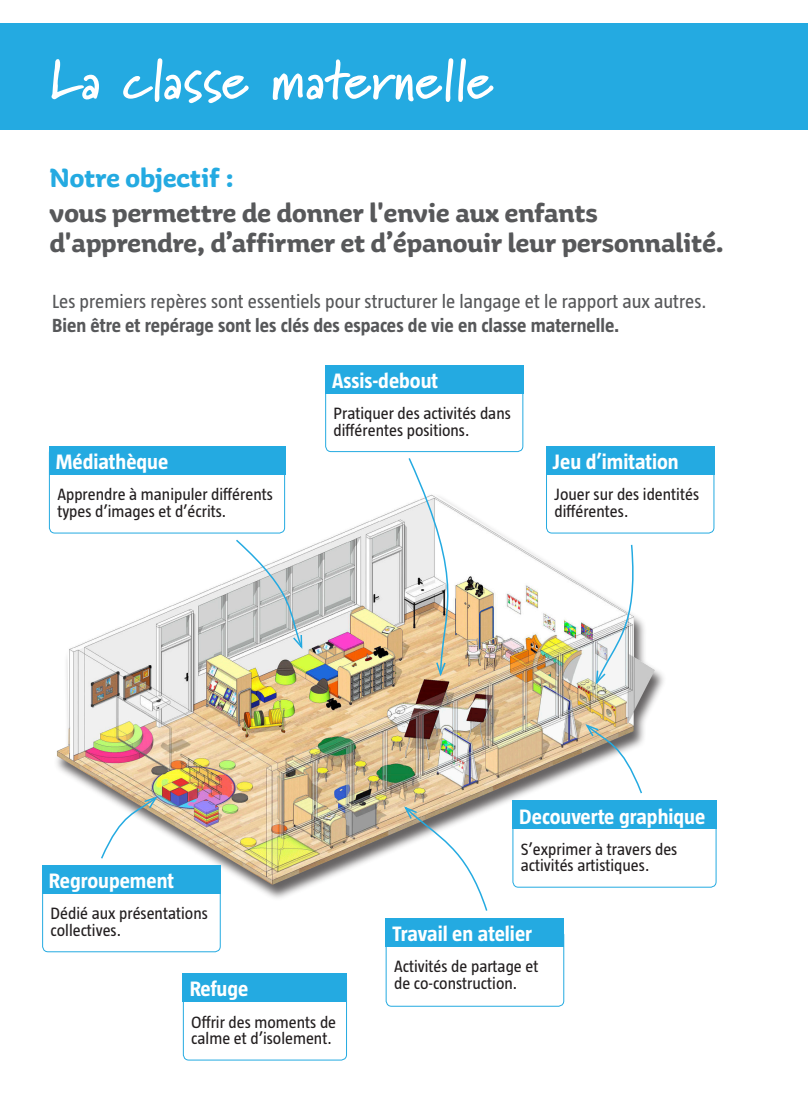
<style>
.page{position:relative;width:808px;height:1106px;background:#fff}
.page>*{position:absolute;margin:0;border:0;box-sizing:border-box;transform-origin:0 0}
.t1{font:700 55.35px "Marydale";color:#fff}
.t2{font:700 27.75px "Aniuk";color:#57585a}
.t3{font:700 27.75px "Aniuk";color:#24aae1}
.t4{font:700 21.45px "Taz";color:#fff}
.t5{font:19.5px "Taz";color:#57585a}
.t6{font:700 19.5px "Taz";color:#57585a}
.t7{font:16.8px/16.8px "Taz";color:#231f20}
</style>
<div class="page">
<div style="left:53px;top:493px;width:614px;height:407px;background:#231f20;opacity:.7"></div>
<img style="left:57px;top:492px;width:598px;height:392px">
<div style="left:0;top:24px;width:808px;height:106px;background:#24aae1"></div>
<div style="left:49px;top:447px;width:236px;height:86px;background:#fff;border-radius:6px"></div>
<div style="left:49px;top:446px;width:236px;height:87px;border:1px solid #24aae1;border-radius:6px"></div>
<div style="left:49px;top:446px;width:236px;height:28px;background:#24aae1"></div>
<div style="left:43px;top:865px;width:177px;height:86px;background:#fff;border-radius:6px"></div>
<div style="left:42px;top:865px;width:179px;height:87px;border:1px solid #24aae1;border-radius:6px"></div>
<div style="left:42px;top:865px;width:179px;height:28px;background:#24aae1"></div>
<div style="left:325px;top:365px;width:198px;height:87px;border:1px solid #24aae1;border-radius:6px"></div>
<div style="left:325px;top:365px;width:198px;height:28px;background:#24aae1"></div>
<div style="left:513px;top:801px;width:203px;height:86px;background:#fff;border-radius:6px"></div>
<div style="left:512px;top:800px;width:204px;height:87px;border:1px solid #24aae1;border-radius:6px"></div>
<div style="left:512px;top:800px;width:204px;height:28px;background:#24aae1"></div>
<div style="left:546px;top:447px;width:168px;height:86px;background:#fff;border-radius:6px"></div>
<div style="left:546px;top:446px;width:168px;height:87px;border:1px solid #24aae1;border-radius:6px"></div>
<div style="left:546px;top:446px;width:168px;height:28px;background:#24aae1"></div>
<div style="left:386px;top:929px;width:178px;height:77px;border:1px solid #24aae1;border-radius:6px"></div>
<div style="left:386px;top:918px;width:178px;height:28px;background:#24aae1"></div>
<div style="left:183px;top:973px;width:164px;height:87px;border:1px solid #24aae1;border-radius:6px"></div>
<div style="left:183px;top:973px;width:164px;height:28px;background:#24aae1"></div>
<svg style="left:234px;top:538px;width:69px;height:113px"></svg>
<svg style="left:100px;top:795px;width:59px;height:65px"></svg>
<svg style="left:584px;top:722px;width:59px;height:73px"></svg>
<svg style="left:402px;top:805px;width:87px;height:106px"></svg>
<svg style="left:407px;top:458px;width:61px;height:220px"></svg>
<svg style="left:595px;top:543px;width:43px;height:143px"></svg>
<p class="t1" style="left:50px;top:47px;width:445px">La classe maternelle</p>
<p class="t3" style="left:50px;top:161px;width:185px">Notre objectif :</p>
<p class="t2" style="left:50px;top:195px;width:549px">vous permettre de donner l'envie aux enfants</p>
<p class="t2" style="left:50px;top:225px;width:675px">d'apprendre, d’affirmer et d’épanouir leur personnalité.</p>
<p class="t5" style="left:52px;top:290px;width:656px">Les premiers repères sont essentiels pour structurer le langage et le rapport aux autres.</p>
<p class="t6" style="left:52px;top:315px;width:569px">Bien être et repérage sont les clés des espaces de vie en classe maternelle.</p>
<p class="t4" style="left:332px;top:369px;width:108px">Assis-debout</p>
<p class="t4" style="left:56px;top:450px;width:114px">Médiathèque</p>
<p class="t7" style="left:57px;top:486px;width:217px">Apprendre à manipuler différents types d’images et d’écrits.</p>
<p class="t7" style="left:334px;top:405px;width:179px">Pratiquer des activités dans différentes positions.</p>
<p class="t4" style="left:553px;top:450px;width:127px">Jeu d’imitation</p>
<p class="t7" style="left:554px;top:486px;width:146px">Jouer sur des identités</p>
<p class="t7" style="left:554px;top:503px;width:75px">différentes.</p>
<p class="t4" style="left:49px;top:869px;width:127px">Regroupement</p>
<p class="t7" style="left:51px;top:905px;width:159px">Dédié aux présentations</p>
<p class="t7" style="left:51px;top:921px;width:72px">collectives.</p>
<p class="t4" style="left:190px;top:977px;width:60px">Refuge</p>
<p class="t4" style="left:519px;top:804px;width:188px">Decouverte graphique</p>
<p class="t7" style="left:521px;top:840px;width:158px">S’exprimer à travers des activités artistiques.</p>
<p class="t4" style="left:392px;top:922px;width:141px">Travail en atelier</p>
<p class="t7" style="left:394px;top:958px;width:146px">Activités de partage et</p>
<p class="t7" style="left:394px;top:974px;width:125px">de co-construction.</p>
<p class="t7" style="left:191px;top:1013px;width:146px">Offrir des moments de calme et d’isolement.</p>
</div>
